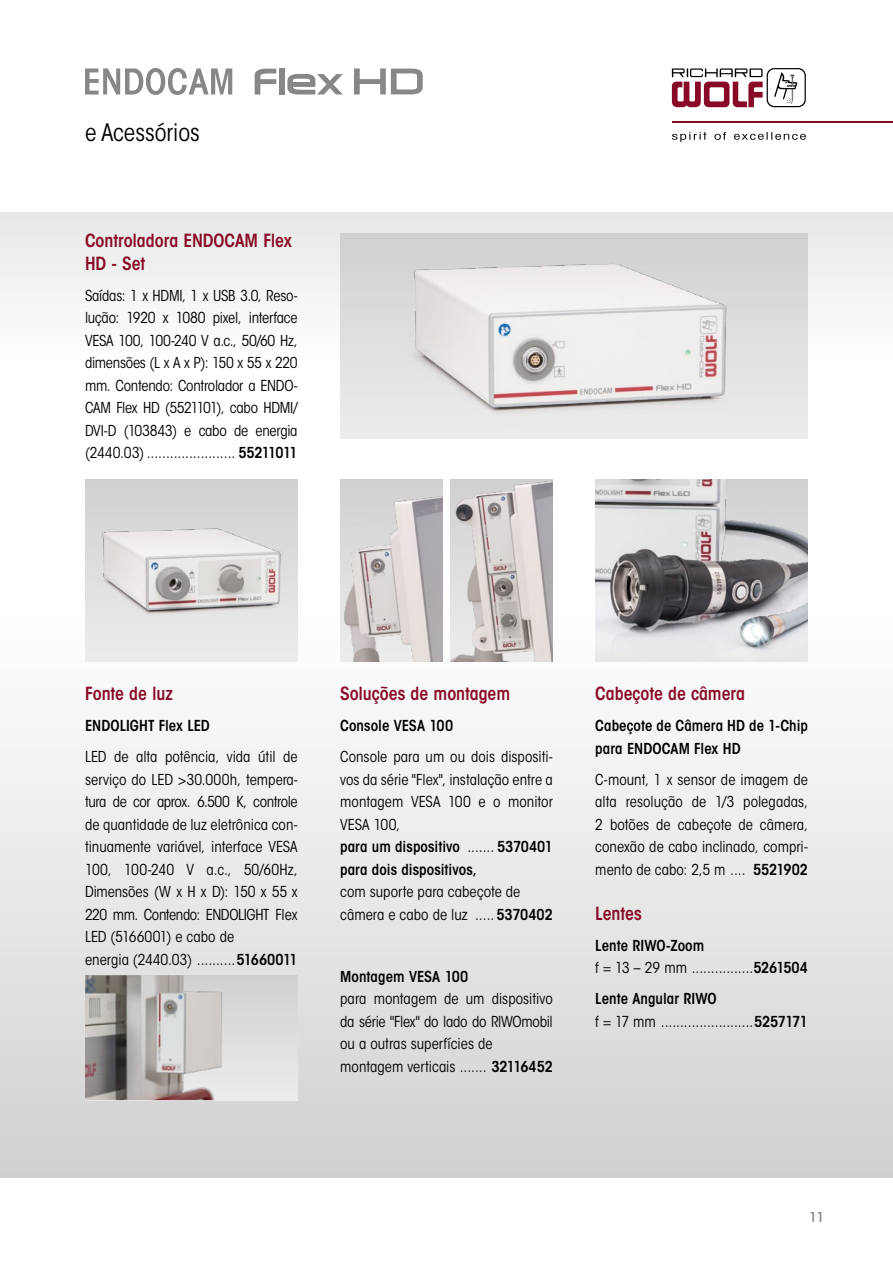
<style>
.page{position:relative;width:893px;height:1263px;background:#fff}
.page>*{position:absolute;margin:0;border:0;box-sizing:border-box;transform-origin:0 0}
.t1{font:condensed 24px "ITC Avant Garde Std";color:#000}
.t2{font:600 condensed 18px/22.5px "ITC Avant Garde Std";letter-spacing:-.005em;color:#880a26}
.t3{font:condensed 15px/22.5px "ITC Avant Garde Std";color:#000}
.t4{font:600 condensed 15px/22.5px "ITC Avant Garde Std";letter-spacing:.005em;color:#000}
.t5{font:600 condensed 13.5px "ITC Avant Garde Std";color:#878787}
.s1{font-weight:600}
</style>
<div class="page">
<div style="left:0;top:213px;width:893px;height:148px;background:#f1f1f1"></div>
<div style="left:0;top:612px;width:893px;height:566px;background:linear-gradient(to bottom,#fff,#d1d1d1)"></div>
<svg style="left:672px;top:132px;width:134px;height:10px"></svg>
<svg style="left:672px;top:68px;width:134px;height:39px"></svg>
<hr style="left:672px;top:121px;width:221px;height:2px;background:#880a26">
<div style="left:340px;top:234px;width:468px;height:204px;background:linear-gradient(to bottom,#d1d0d0,#ececec)"></div>
<img style="left:743px;top:243px;width:13px;height:195px">
<img style="left:386px;top:243px;width:357px;height:195px">
<div style="left:85px;top:480px;width:213px;height:181px;background:linear-gradient(to bottom,#d1d0d0,#ececec)"></div>
<img style="left:91px;top:513px;width:200px;height:121px">
<img style="left:595px;top:479px;width:213px;height:182px">
<div style="left:85px;top:975px;width:213px;height:125px;background:linear-gradient(to bottom,#d1d0d0,#ececec)"></div>
<img style="left:85px;top:975px;width:185px;height:125px">
<img style="left:340px;top:482px;width:102px;height:179px">
<img style="left:451px;top:479px;width:102px;height:182px">
<svg style="left:85px;top:68px;width:147px;height:27px"></svg>
<svg style="left:354px;top:68px;width:69px;height:27px"></svg>
<svg style="left:255px;top:69px;width:21px;height:26px"></svg>
<div style="left:279px;top:68px;width:6px;height:27px;background:#878787"></div>
<svg style="left:287px;top:74px;width:56px;height:21px"></svg>
<h1 class="t1" style="left:85px;top:118px;width:116px">e Acessórios</h1>
<p class="t2" style="left:85px;top:229px;width:208px">Controladora ENDOCAM Flex<br>HD - Set</p>
<p class="t3" style="left:85px;top:284px;width:214px;text-align:justify">Saídas: 1 x HDMI, 1 x USB 3.0, Reso&shy;lução: 1920 x 1080 pixel, interface VESA 100, 100-240 V a.c., 50/60 Hz, dimensões (L x A x P): 150 x 55 x 220 mm. Contendo: Controlador a ENDO-CAM Flex HD (5521101), cabo HDMI/ DVI-D (103843) e cabo de energia (2440.03) ....................... <span class="s1">55211011</span></p>
<p class="t2" style="left:85px;top:682px;width:89px">Fonte de luz</p>
<p class="t4" style="left:85px;top:714px;width:126px">ENDOLIGHT Flex LED</p>
<p class="t3" style="left:85px;top:745px;width:214px">LED de alta potência, vida útil de serviço do LED &gt;30.000h, tempera&shy;tura de cor aprox. 6.500 K, controle de quantidade de luz eletrônica con&shy;tinuamente variável, interface VESA 100, 100-240 V a.c., 50/60Hz, Dimensões (W x H x D): 150 x 55 x 220 mm. Contendo: ENDOLIGHT Flex LED (5166001) e cabo de<br>energia (2440.03) ..........<span class="s1">51660011</span></p>
<p class="t2" style="left:340px;top:682px;width:172px">Soluções de montagem</p>
<p class="t4" style="left:340px;top:714px;width:114px">Console VESA 100</p>
<p class="t3" style="left:340px;top:745px;width:214px">Console para um ou dois dispositi&shy;vos da série "Flex", instalação entre a montagem VESA 100 e o monitor<br>VESA 100,<br><span class="s1">para um dispositivo</span> ....... <span class="s1">5370401 para dois dispositivos,</span></p>
<p class="t3" style="left:340px;top:880px;width:214px">com suporte para cabeçote de câmera e cabo de luz ..... <span class="s1">5370402</span></p>
<p class="t4" style="left:340px;top:965px;width:130px">Montagem VESA 100</p>
<p class="t3" style="left:340px;top:987px;width:214px">para montagem de um dispositivo da série "Flex" do lado do RlWOmobil ou a outras superfícies de montagem verticais ....... <span class="s1">32116452</span></p>
<p class="t2" style="left:595px;top:682px;width:151px">Cabeçote de câmera</p>
<p class="t4" style="left:595px;top:714px;width:214px">Cabeçote de Câmera HD de 1-Chip para ENDOCAM Flex HD</p>
<p class="t3" style="left:595px;top:768px;width:214px;text-align:justify">C-mount, 1 x sensor de imagem de alta resolução de 1/3 polegadas, 2 botões de cabeçote de câmera, conexão de cabo inclinado, compri&shy;mento de cabo: 2,5 m .... <span class="s1">5521902</span></p>
<p class="t2" style="left:595px;top:902px;width:48px">Lentes</p>
<p class="t3" style="left:595px;top:934px;width:214px"><span class="s1">Lente RIWO-Zoom<br></span>f = 13 – 29 mm ................<span class="s1">5261504</span></p>
<p class="t3" style="left:595px;top:988px;width:214px"><span class="s1">Lente Angular RIWO<br></span>f = 17 mm ........................<span class="s1">5257171</span></p>
<p class="t5" style="left:809px;top:1208px;width:16px">11</p>
</div>
